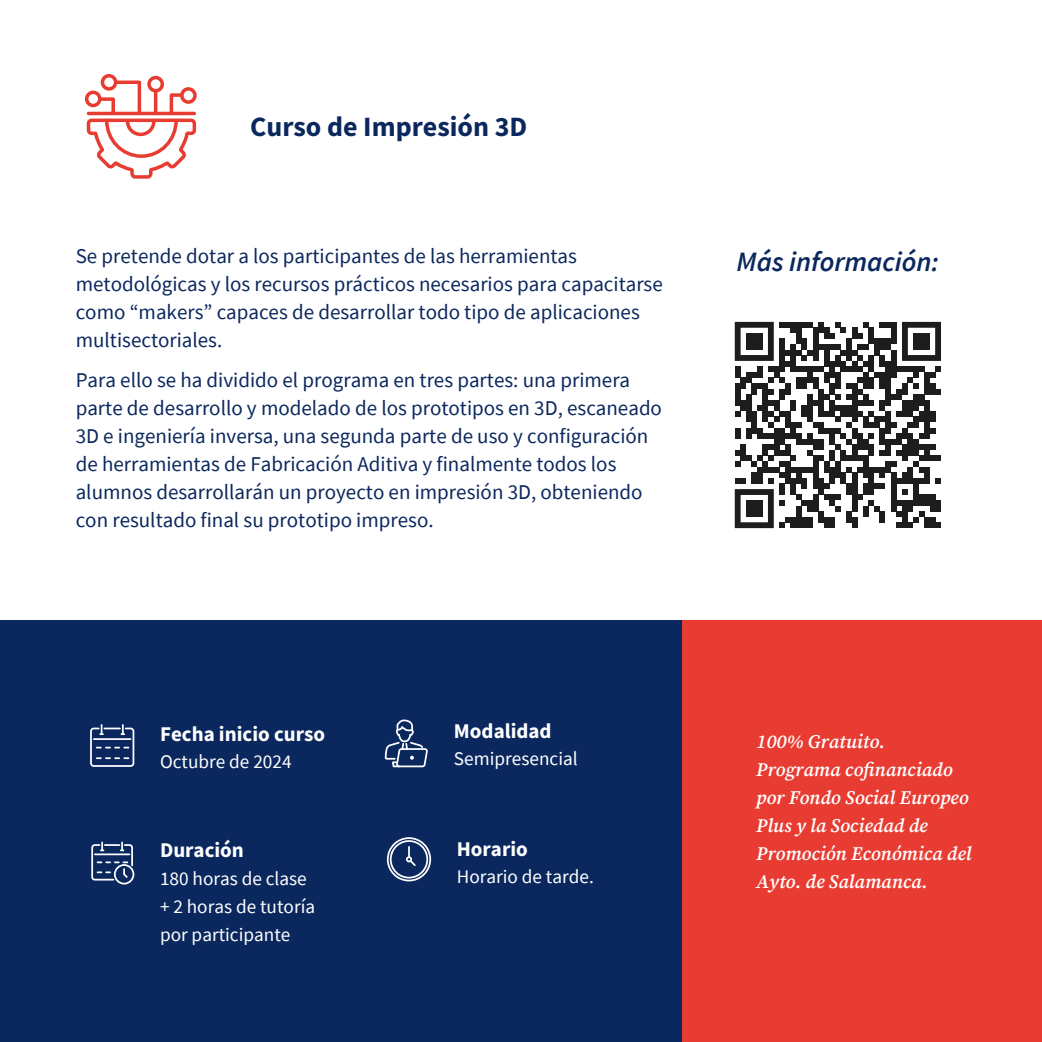
<style>
.page{position:relative;width:1042px;height:1042px;background:#fff}
.page>*{position:absolute;margin:0;border:0;box-sizing:border-box;transform-origin:0 0}
.t1{font:700 28px "Source Sans Pro";color:#0b285e}
.t2{font:italic 600 28px "Source Sans Pro";color:#0b285e}
.t3{font:21px/28px "Source Sans Pro";color:#0b285e}
.t4{font:700 21px "Source Sans Pro";color:#fff}
.t5{font:italic 600 19.25px/28px "Source Serif Pro";color:#fff}
.t6{font:19.25px/28px "Source Sans Pro";color:#fff}
</style>
<div class="page">
<div style="left:0;top:620px;width:1042px;height:422px;background:#0b285e"></div>
<div style="left:682px;top:620px;width:360px;height:422px;background:#e83c32"></div>
<svg style="left:384px;top:719px;width:44px;height:49px"></svg>
<div style="left:387px;top:837px;width:44px;height:44px;border:2px solid #fff;border-radius:50%"></div>
<svg style="left:389px;top:839px;width:40px;height:40px"></svg>
<div style="left:90px;top:727px;width:44px;height:40px;border:2px solid #fff;border-radius:3px"></div>
<hr style="left:94px;top:738px;width:37px;height:2px;background:#fff">
<svg style="left:100px;top:725px;width:24px;height:10px"></svg>
<svg style="left:97px;top:747px;width:31px;height:1px"></svg>
<svg style="left:97px;top:757px;width:31px;height:2px"></svg>
<div style="left:114px;top:864px;width:20px;height:20px;border:2px solid #fff;border-radius:50%"></div>
<svg style="left:91px;top:842px;width:43px;height:39px"></svg>
<div style="left:147px;top:76px;width:17px;height:16px;border:4px solid #e83c32;border-radius:50%"></div>
<div style="left:101px;top:74px;width:16px;height:17px;border:4px solid #e83c32;border-radius:50%"></div>
<svg style="left:85px;top:79px;width:112px;height:100px"></svg>
<svg style="left:735px;top:322px;width:206px;height:206px"></svg>
<div style="left:746px;top:333px;width:16px;height:17px;background:#1d1d1b"></div>
<div style="left:913px;top:333px;width:17px;height:17px;background:#1d1d1b"></div>
<div style="left:746px;top:500px;width:16px;height:17px;background:#1d1d1b"></div>
<h1 class="t1" style="left:250px;top:108px;width:279px">Curso de Impresión 3D</h1>
<p class="t3" style="left:76px;top:241px;width:588px">Se pretende dotar a los participantes de las herramientas metodológicas y los recursos prácticos necesarios para capacitarse como “makers” capaces de desarrollar todo tipo de aplicaciones multisectoriales.</p>
<p class="t3" style="left:76px;top:366px;width:588px">Para ello se ha dividido el programa en tres partes: una primera parte de desarrollo y modelado de los prototipos en 3D, escaneado 3D e ingeniería inversa, una segunda parte de uso y configuración de herramientas de Fabricación Aditiva y finalmente todos los alumnos desarrollarán un proyecto en impresión 3D, obteniendo con resultado final su prototipo impreso.</p>
<h1 class="t2" style="left:736px;top:243px;width:204px">Más información:</h1>
<p class="t4" style="left:160px;top:719px;width:167px">Fecha inicio curso</p>
<p class="t4" style="left:454px;top:716px;width:99px">Modalidad</p>
<p class="t6" style="left:454px;top:744px;width:125px">Semipresencial</p>
<p class="t6" style="left:160px;top:747px;width:133px">Octubre de 2024</p>
<p class="t4" style="left:160px;top:836px;width:85px">Duración</p>
<p class="t6" style="left:160px;top:864px;width:157px">180 horas de clase + 2 horas de tutoría por participante</p>
<p class="t4" style="left:457px;top:834px;width:73px">Horario</p>
<p class="t6" style="left:457px;top:862px;width:139px">Horario de tarde.</p>
<p class="t5" style="left:756px;top:727px;width:217px">100% Gratuito.<br>Programa cofinanciado por Fondo Social Europeo<br>Plus y la Sociedad de<br>Promoción Económica del<br>Ayto. de Salamanca.</p>
</div>
